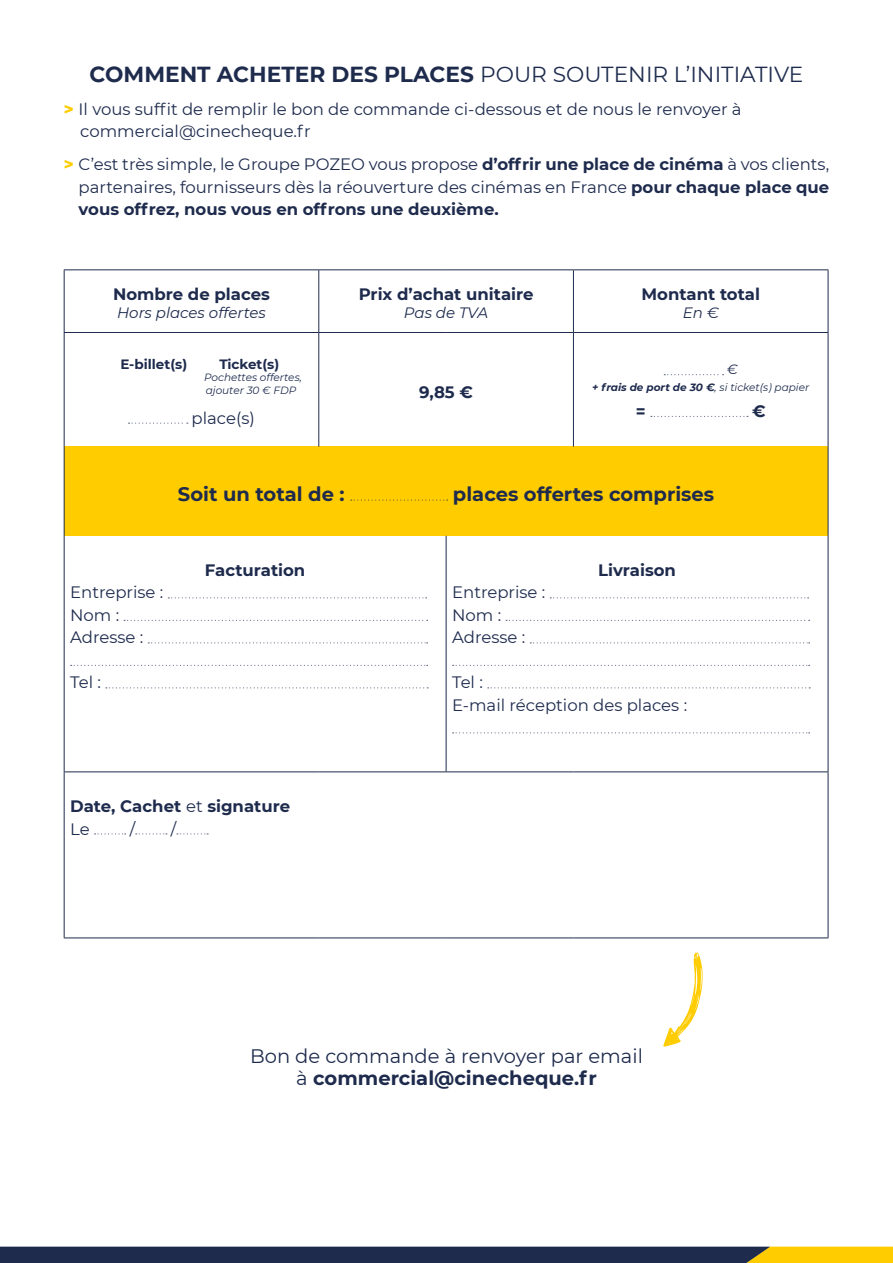
<style>
.page{position:relative;width:893px;height:1263px;background:#fff}
.page>*{position:absolute;margin:0;border:0;box-sizing:border-box;transform-origin:0 0}
.t1{font:21.75px "Montserrat";color:#1e2b4d}
.t2{font:19.5px/22.5px "Montserrat";color:#1e2b4d;text-align:center}
.t3{font:700 19.5px "Montserrat";color:#1e2b4d}
.t4{font:16.5px/22.5px "Montserrat";color:#1e2b4d}
.t5{font:700 16.5px/22.5px "Montserrat";color:#1e2b4d}
.t6{font:italic 15px "Montserrat";color:#1e2b4d}
.t7{font:700 13.5px "Montserrat";color:#1e2b4d}
.t8{font:italic 13.5px "Montserrat";color:#1e2b4d}
.t9{font:italic 10.5px/12.6px "Montserrat";color:#1e2b4d}
.s1{font-weight:700}
.s2{font-weight:800;color:#fc0}
.s3{font-weight:400}
</style>
<div class="page">
<svg style="left:0;top:1246px;width:893px;height:17px;background:#474a48"></svg>
<div style="left:64px;top:447px;width:764px;height:89px;background:#fc0"></div>
<hr style="left:64px;top:269px;width:255px;height:1px;background:#1e2b4d">
<hr style="left:64px;top:270px;width:1px;height:62px;background:#1e2b4d">
<hr style="left:319px;top:269px;width:127px;height:1px;background:#1e2b4d">
<hr style="left:318px;top:270px;width:1px;height:62px;background:#1e2b4d">
<hr style="left:446px;top:269px;width:127px;height:1px;background:#1e2b4d">
<hr style="left:573px;top:269px;width:255px;height:1px;background:#1e2b4d">
<hr style="left:573px;top:270px;width:1px;height:62px;background:#1e2b4d">
<hr style="left:828px;top:270px;width:1px;height:62px;background:#1e2b4d">
<hr style="left:64px;top:332px;width:255px;height:1px;background:#1e2b4d">
<hr style="left:64px;top:333px;width:1px;height:114px;background:#1e2b4d">
<hr style="left:319px;top:332px;width:127px;height:1px;background:#1e2b4d">
<hr style="left:318px;top:333px;width:1px;height:114px;background:#1e2b4d">
<hr style="left:446px;top:332px;width:127px;height:1px;background:#1e2b4d">
<hr style="left:573px;top:332px;width:255px;height:1px;background:#1e2b4d">
<hr style="left:573px;top:333px;width:1px;height:114px;background:#1e2b4d">
<hr style="left:828px;top:333px;width:1px;height:114px;background:#1e2b4d">
<hr style="left:64px;top:447px;width:1px;height:89px;background:#1e2b4d">
<hr style="left:828px;top:447px;width:1px;height:89px;background:#1e2b4d">
<hr style="left:64px;top:536px;width:1px;height:235px;background:#1e2b4d">
<hr style="left:446px;top:536px;width:1px;height:235px;background:#1e2b4d">
<hr style="left:828px;top:536px;width:1px;height:235px;background:#1e2b4d">
<hr style="left:64px;top:771px;width:255px;height:1px;background:#1e2b4d">
<hr style="left:64px;top:772px;width:1px;height:165px;background:#1e2b4d">
<hr style="left:319px;top:771px;width:127px;height:1px;background:#1e2b4d">
<hr style="left:446px;top:771px;width:127px;height:1px;background:#1e2b4d">
<hr style="left:573px;top:771px;width:255px;height:1px;background:#1e2b4d">
<hr style="left:828px;top:772px;width:1px;height:165px;background:#1e2b4d">
<hr style="left:64px;top:937px;width:255px;height:1px;background:#1e2b4d">
<hr style="left:319px;top:937px;width:127px;height:1px;background:#1e2b4d">
<hr style="left:446px;top:937px;width:127px;height:1px;background:#1e2b4d">
<hr style="left:573px;top:937px;width:255px;height:1px;background:#1e2b4d">
<svg style="left:129px;top:423px;width:59px;height:1px"></svg>
<svg style="left:664px;top:374px;width:60px;height:1px"></svg>
<svg style="left:651px;top:416px;width:97px;height:1px"></svg>
<svg style="left:351px;top:499px;width:97px;height:2px"></svg>
<svg style="left:168px;top:597px;width:259px;height:1px"></svg>
<svg style="left:124px;top:620px;width:304px;height:1px"></svg>
<svg style="left:148px;top:642px;width:280px;height:1px"></svg>
<svg style="left:71px;top:665px;width:357px;height:1px"></svg>
<svg style="left:106px;top:687px;width:322px;height:1px"></svg>
<svg style="left:550px;top:597px;width:259px;height:1px"></svg>
<svg style="left:506px;top:620px;width:304px;height:1px"></svg>
<svg style="left:530px;top:642px;width:280px;height:1px"></svg>
<svg style="left:453px;top:665px;width:357px;height:1px"></svg>
<svg style="left:488px;top:687px;width:322px;height:1px"></svg>
<svg style="left:453px;top:732px;width:357px;height:1px"></svg>
<svg style="left:95px;top:833px;width:31px;height:1px"></svg>
<svg style="left:136px;top:833px;width:31px;height:1px"></svg>
<svg style="left:177px;top:833px;width:31px;height:1px"></svg>
<svg style="left:663px;top:952px;width:40px;height:94px"></svg>
<h1 class="t1" style="left:90px;top:59px;width:715px"><span class="s1">COMMENT ACHETER DES PLACES</span> POUR SOUTENIR L’INITIATIVE</h1>
<p class="t4" style="left:80px;top:97px;width:663px;text-indent:-16px"><span class="s2">&gt;</span> Il vous suffit de remplir le bon de commande ci-dessous et de nous le renvoyer à commercial@cinecheque.fr</p>
<p class="t4" style="left:79px;top:153px;width:752px;text-align:justify;text-indent:-15px"><span class="s2">&gt;</span> C’est très simple, le Groupe POZEO vous propose <span class="s1">d’offrir une place de cinéma</span> à vos clients, partenaires, fournisseurs dès la réouverture des cinémas en France <span class="s1">pour chaque place que vous offrez, nous vous en offrons une deuxième.</span></p>
<p class="t5" style="left:113px;top:282px;width:158px">Nombre de places</p>
<p class="t6" style="left:117px;top:302px;width:150px">Hors places offertes</p>
<p class="t7" style="left:120px;top:354px;width:68px">E-billet(s)</p>
<p class="t7" style="left:219px;top:354px;width:61px">Ticket(s)</p>
<p class="t9" style="left:204px;top:371px;width:99px">Pochettes offertes, ajouter 30 € FDP</p>
<p class="t4" style="left:192px;top:406px;width:65px">place(s)</p>
<p class="t5" style="left:359px;top:282px;width:176px">Prix d’achat unitaire</p>
<p class="t6" style="left:404px;top:302px;width:86px">Pas de TVA</p>
<p class="t5" style="left:419px;top:380px;width:55px">9,85 €</p>
<p class="t5" style="left:641px;top:282px;width:120px">Montant total</p>
<p class="t6" style="left:683px;top:302px;width:38px">En €</p>
<p class="t8" style="left:727px;top:360px;width:12px">€</p>
<p class="t9" style="left:592px;top:381px;width:219px"><span class="s1">+ frais de port de 30 €</span>, si ticket(s) papier</p>
<p class="t5" style="left:636px;top:399px;width:11px">=</p>
<p class="t5" style="left:752px;top:399px;width:15px">€</p>
<p class="t3" style="left:178px;top:480px;width:168px">Soit un total de :</p>
<p class="t3" style="left:453px;top:480px;width:263px">places offertes comprises</p>
<p class="t4" style="left:70px;top:581px;width:95px">Entreprise :<br>Nom :<br>Adresse :</p>
<p class="t4" style="left:70px;top:671px;width:32px">Tel :</p>
<p class="t5" style="left:205px;top:558px;width:102px">Facturation</p>
<p class="t5" style="left:70px;top:794px;width:221px">Date, Cachet <span class="s3">et</span> signature<br><span class="s3">Le</span></p>
<p class="t4" style="left:130px;top:817px;width:7px">/</p>
<p class="t4" style="left:171px;top:817px;width:7px">/</p>
<p class="t5" style="left:598px;top:558px;width:79px">Livraison</p>
<p class="t4" style="left:452px;top:581px;width:95px">Entreprise :<br>Nom :<br>Adresse :</p>
<p class="t4" style="left:452px;top:671px;width:237px">Tel :<br>E-mail réception des places :</p>
<p class="t2" style="left:250px;top:1044px;width:394px">Bon de commande à renvoyer par email à <span class="s1">commercial@cinecheque.fr</span></p>
</div>
